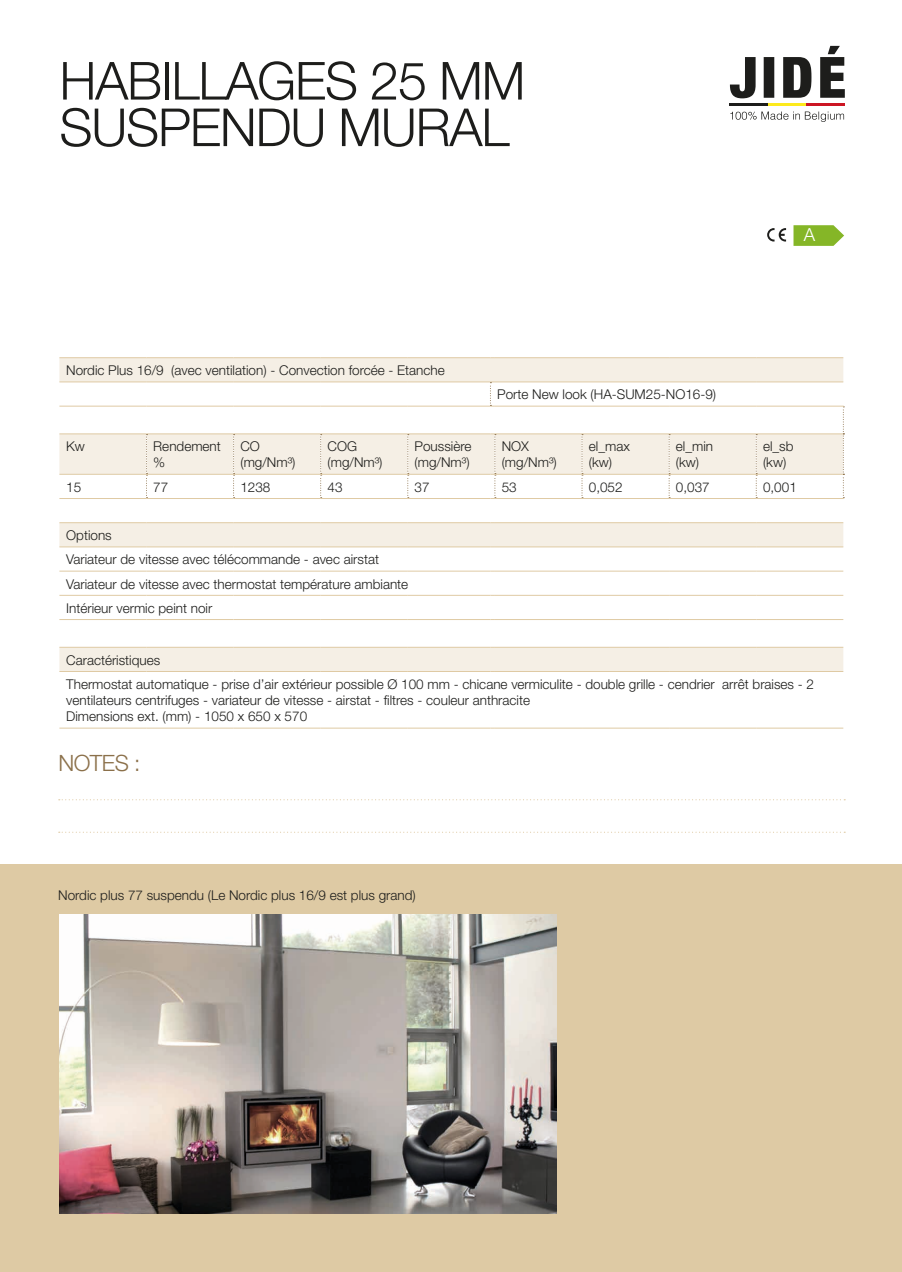
<style>
.page{position:relative;width:902px;height:1272px;background:#fff}
.page>*{position:absolute;margin:0;border:0;box-sizing:border-box;transform-origin:0 0}
.t1{font:300 52.5px/46.5px "Helvetica Neue";letter-spacing:-.025em;color:#1d1d1b}
.t2{font:300 22.5px "Helvetica Neue";letter-spacing:-.025em;color:#8b704a}
.t3{font:300 18px "Helvetica Neue";color:#fff}
.t4{font:300 13.5px/16.2px "Helvetica Neue";color:#1d1d1b}
</style>
<div class="page">
<div style="left:0;top:864px;width:901px;height:407px;background:#decaa4"></div>
<svg style="left:730px;top:111px;width:114px;height:11px"></svg>
<svg style="left:729px;top:46px;width:115px;height:52px"></svg>
<hr style="left:729px;top:104px;width:39px;height:2px;background:#1d1d1b">
<hr style="left:768px;top:104px;width:38px;height:2px;background:#fdea1c">
<hr style="left:806px;top:104px;width:38px;height:2px;background:#cc1523">
<svg style="left:767px;top:228px;width:19px;height:13px"></svg>
<img style="left:59px;top:914px;width:497px;height:299px">
<svg style="left:59px;top:831px;width:786px;height:1px"></svg>
<svg style="left:59px;top:799px;width:786px;height:1px"></svg>
<svg style="left:793px;top:225px;width:51px;height:21px"></svg>
<svg style="left:59px;top:358px;width:784px;height:313px"></svg>
<hr style="left:59px;top:522px;width:87px;height:1px;background:#dfcaa4">
<hr style="left:146px;top:522px;width:87px;height:1px;background:#dfcaa4">
<hr style="left:233px;top:522px;width:88px;height:1px;background:#dfcaa4">
<hr style="left:321px;top:522px;width:87px;height:1px;background:#dfcaa4">
<hr style="left:408px;top:522px;width:82px;height:1px;background:#dfcaa4">
<hr style="left:495px;top:522px;width:87px;height:1px;background:#dfcaa4">
<hr style="left:582px;top:522px;width:87px;height:1px;background:#dfcaa4">
<hr style="left:669px;top:522px;width:87px;height:1px;background:#dfcaa4">
<hr style="left:756px;top:522px;width:87px;height:1px;background:#dfcaa4">
<hr style="left:59px;top:546px;width:87px;height:1px;background:#dfcaa4">
<hr style="left:146px;top:546px;width:87px;height:1px;background:#dfcaa4">
<hr style="left:233px;top:546px;width:88px;height:1px;background:#dfcaa4">
<hr style="left:321px;top:546px;width:87px;height:1px;background:#dfcaa4">
<hr style="left:408px;top:546px;width:82px;height:1px;background:#dfcaa4">
<hr style="left:495px;top:546px;width:87px;height:1px;background:#dfcaa4">
<hr style="left:582px;top:546px;width:87px;height:1px;background:#dfcaa4">
<hr style="left:669px;top:546px;width:87px;height:1px;background:#dfcaa4">
<hr style="left:756px;top:546px;width:87px;height:1px;background:#dfcaa4">
<hr style="left:59px;top:570px;width:87px;height:1px;background:#dfcaa4">
<hr style="left:146px;top:570px;width:87px;height:1px;background:#dfcaa4">
<hr style="left:233px;top:570px;width:88px;height:1px;background:#dfcaa4">
<hr style="left:321px;top:570px;width:87px;height:1px;background:#dfcaa4">
<hr style="left:408px;top:570px;width:82px;height:1px;background:#dfcaa4">
<hr style="left:495px;top:570px;width:87px;height:1px;background:#dfcaa4">
<hr style="left:582px;top:570px;width:87px;height:1px;background:#dfcaa4">
<hr style="left:669px;top:570px;width:87px;height:1px;background:#dfcaa4">
<hr style="left:756px;top:570px;width:87px;height:1px;background:#dfcaa4">
<hr style="left:59px;top:595px;width:87px;height:1px;background:#dfcaa4">
<hr style="left:146px;top:595px;width:87px;height:1px;background:#dfcaa4">
<hr style="left:233px;top:595px;width:88px;height:1px;background:#dfcaa4">
<hr style="left:321px;top:595px;width:87px;height:1px;background:#dfcaa4">
<hr style="left:408px;top:595px;width:82px;height:1px;background:#dfcaa4">
<hr style="left:495px;top:595px;width:87px;height:1px;background:#dfcaa4">
<hr style="left:582px;top:595px;width:87px;height:1px;background:#dfcaa4">
<hr style="left:669px;top:595px;width:87px;height:1px;background:#dfcaa4">
<hr style="left:756px;top:595px;width:87px;height:1px;background:#dfcaa4">
<hr style="left:59px;top:619px;width:87px;height:1px;background:#dfcaa4">
<hr style="left:146px;top:619px;width:87px;height:1px;background:#dfcaa4">
<hr style="left:233px;top:619px;width:88px;height:1px;background:#dfcaa4">
<hr style="left:321px;top:619px;width:87px;height:1px;background:#dfcaa4">
<hr style="left:408px;top:619px;width:82px;height:1px;background:#dfcaa4">
<hr style="left:495px;top:619px;width:87px;height:1px;background:#dfcaa4">
<hr style="left:582px;top:619px;width:87px;height:1px;background:#dfcaa4">
<hr style="left:669px;top:619px;width:87px;height:1px;background:#dfcaa4">
<hr style="left:756px;top:619px;width:87px;height:1px;background:#dfcaa4">
<hr style="left:59px;top:647px;width:87px;height:1px;background:#dfcaa4">
<hr style="left:146px;top:647px;width:87px;height:1px;background:#dfcaa4">
<hr style="left:233px;top:647px;width:88px;height:1px;background:#dfcaa4">
<hr style="left:321px;top:647px;width:87px;height:1px;background:#dfcaa4">
<hr style="left:408px;top:647px;width:82px;height:1px;background:#dfcaa4">
<hr style="left:495px;top:647px;width:87px;height:1px;background:#dfcaa4">
<hr style="left:582px;top:647px;width:87px;height:1px;background:#dfcaa4">
<hr style="left:669px;top:647px;width:87px;height:1px;background:#dfcaa4">
<hr style="left:756px;top:647px;width:87px;height:1px;background:#dfcaa4">
<hr style="left:59px;top:671px;width:87px;height:1px;background:#dfcaa4">
<hr style="left:146px;top:671px;width:87px;height:1px;background:#dfcaa4">
<hr style="left:233px;top:671px;width:88px;height:1px;background:#dfcaa4">
<hr style="left:321px;top:671px;width:87px;height:1px;background:#dfcaa4">
<hr style="left:408px;top:671px;width:82px;height:1px;background:#dfcaa4">
<hr style="left:495px;top:671px;width:87px;height:1px;background:#dfcaa4">
<hr style="left:582px;top:671px;width:87px;height:1px;background:#dfcaa4">
<hr style="left:669px;top:671px;width:87px;height:1px;background:#dfcaa4">
<hr style="left:756px;top:671px;width:87px;height:1px;background:#dfcaa4">
<hr style="left:59px;top:727px;width:87px;height:1px;background:#dfcaa4">
<hr style="left:146px;top:727px;width:87px;height:1px;background:#dfcaa4">
<hr style="left:233px;top:727px;width:88px;height:1px;background:#dfcaa4">
<hr style="left:321px;top:727px;width:87px;height:1px;background:#dfcaa4">
<hr style="left:408px;top:727px;width:82px;height:1px;background:#dfcaa4">
<hr style="left:495px;top:727px;width:87px;height:1px;background:#dfcaa4">
<hr style="left:582px;top:727px;width:87px;height:1px;background:#dfcaa4">
<hr style="left:669px;top:727px;width:87px;height:1px;background:#dfcaa4">
<hr style="left:756px;top:727px;width:87px;height:1px;background:#dfcaa4">
<hr style="left:59px;top:357px;width:87px;height:1px;background:#dfcaa4">
<hr style="left:146px;top:357px;width:87px;height:1px;background:#dfcaa4">
<hr style="left:233px;top:357px;width:88px;height:1px;background:#dfcaa4">
<hr style="left:321px;top:357px;width:87px;height:1px;background:#dfcaa4">
<hr style="left:408px;top:357px;width:82px;height:1px;background:#dfcaa4">
<hr style="left:495px;top:357px;width:87px;height:1px;background:#dfcaa4">
<hr style="left:582px;top:357px;width:87px;height:1px;background:#dfcaa4">
<hr style="left:669px;top:357px;width:87px;height:1px;background:#dfcaa4">
<hr style="left:756px;top:357px;width:87px;height:1px;background:#dfcaa4">
<svg style="left:59px;top:381px;width:785px;height:118px"></svg>
<h1 class="t1" style="left:59px;top:57px;width:467px">HABILLAGES 25 MM<br>SUSPENDU MURAL</h1>
<p class="t4" style="left:66px;top:362px;width:380px">Nordic Plus 16/9 (avec ventilation) - Convection forcée - Etanche</p>
<p class="t4" style="left:497px;top:386px;width:220px">Porte New look (HA-SUM25-NO16-9)</p>
<h3 class="t3" style="left:805px;top:218px;width:19px">A<sup>+</sup></h3>
<h3 class="t3" style="left:803px;top:224px;width:13px">A</h3>
<p class="t4" style="left:66px;top:438px;width:20px">Kw</p>
<p class="t4" style="left:153px;top:438px;width:69px">Rendement %</p>
<p class="t4" style="left:240px;top:438px;width:56px">CO (mg/Nm³)</p>
<p class="t4" style="left:327px;top:438px;width:56px">COG (mg/Nm³)</p>
<p class="t4" style="left:414px;top:438px;width:58px">Poussière (mg/Nm³)</p>
<p class="t4" style="left:501px;top:438px;width:56px">NOX (mg/Nm³)</p>
<p class="t4" style="left:588px;top:438px;width:42px">el_max (kw)</p>
<p class="t4" style="left:676px;top:438px;width:39px">el_min (kw)</p>
<p class="t4" style="left:763px;top:438px;width:32px">el_sb (kw)</p>
<p class="t4" style="left:66px;top:478px;width:17px">15</p>
<p class="t4" style="left:153px;top:478px;width:17px">77</p>
<p class="t4" style="left:240px;top:478px;width:32px">1238</p>
<p class="t4" style="left:327px;top:478px;width:17px">43</p>
<p class="t4" style="left:414px;top:478px;width:17px">37</p>
<p class="t4" style="left:501px;top:478px;width:17px">53</p>
<p class="t4" style="left:588px;top:478px;width:35px">0,052</p>
<p class="t4" style="left:676px;top:478px;width:35px">0,037</p>
<p class="t4" style="left:763px;top:478px;width:35px">0,001</p>
<p class="t4" style="left:66px;top:523px;width:343px;line-height:24.2px">Options<br>Variateur de vitesse avec télécommande - avec airstat Variateur de vitesse avec thermostat température ambiante Intérieur vermic peint noir</p>
<p class="t4" style="left:66px;top:647px;width:749px;line-height:24.2px">Caractéristiques<br>Thermostat automatique - prise d’air extérieur possible Ø 100 mm - chicane vermiculite - double grille - cendrier arrêt braises - 2</p>
<p class="t4" style="left:66px;top:692px;width:465px">ventilateurs centrifuges - variateur de vitesse - airstat - filtres - couleur anthracite<br>Dimensions ext. (mm) - 1050 x 650 x 570</p>
<h2 class="t2" style="left:58px;top:749px;width:83px">NOTES :</h2>
<p class="t4" style="left:58px;top:886px;width:359px">Nordic plus 77 suspendu (Le Nordic plus 16/9 est plus grand)</p>
</div>
